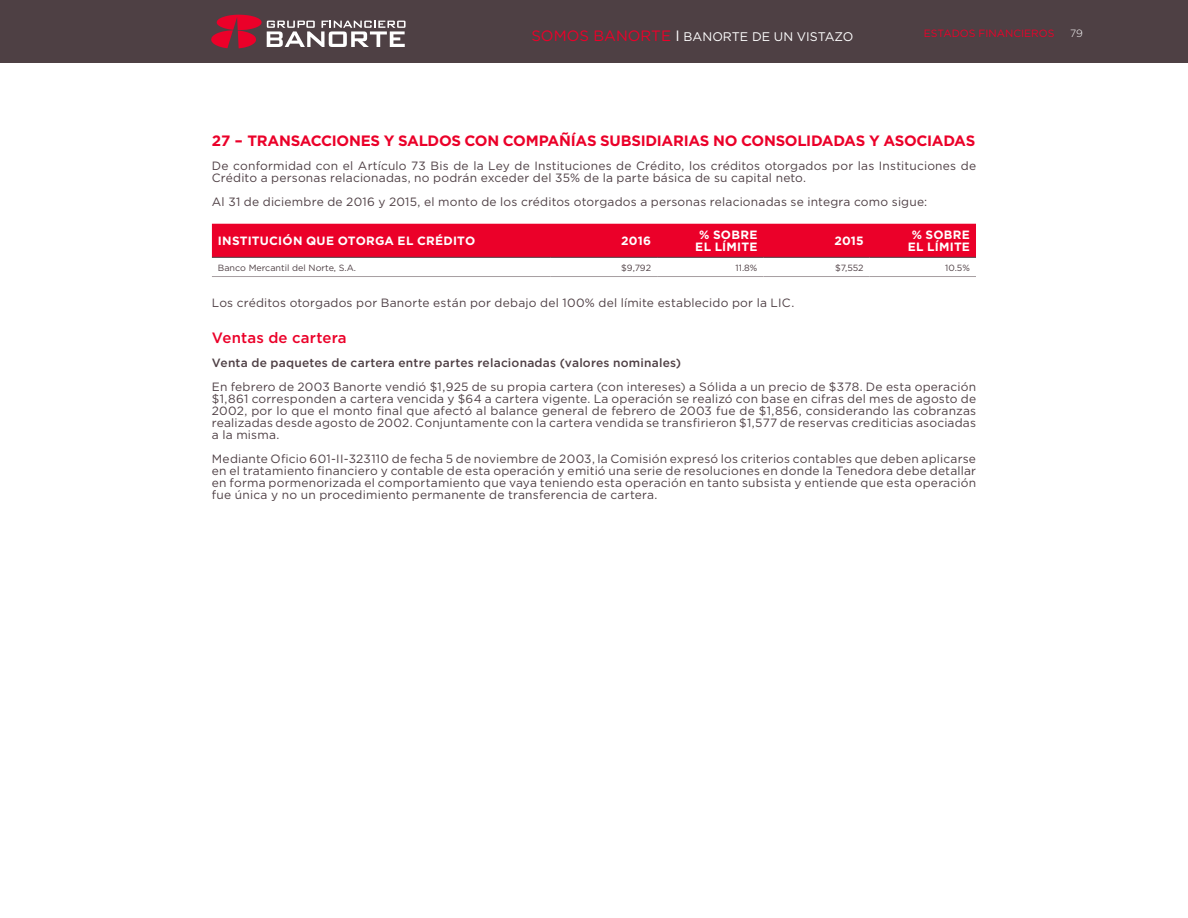
<style>
.page{position:relative;width:1188px;height:918px;background:#fff}
.page>*{position:absolute;margin:0;border:0;box-sizing:border-box;transform-origin:0 0}
.t1{font:700 15px "Gotham";letter-spacing:-.02em;color:#eb0029}
.t2{font:500 15px "Gotham";letter-spacing:.01em;color:#eb0029}
.t3{font:12.45px "Gotham";color:#fff}
.t4{font:12px/12px "Gotham";letter-spacing:.015em;color:#4f4045;text-align:justify}
.t5{font:700 12px/12px "Gotham";letter-spacing:.02em;color:#fff;text-align:center}
.t6{font:500 12px "Gotham";letter-spacing:.02em;color:#4f4045}
.t7{font:10.5px "Gotham";color:#eb0029}
.t8{font:300 10.5px "Gotham";color:#fff}
.t9{font:9px "Gotham";color:#4f4045}
.s1{font-size:15px;color:#eb0029}
.s2{font-size:15px}
</style>
<div class="page">
<div style="left:0;top:0;width:1188px;height:63px;background:#4e4044"></div>
<svg style="left:211px;top:15px;width:195px;height:33px"></svg>
<div style="left:212px;top:224px;width:764px;height:33px;background:#eb0029"></div>
<hr style="left:212px;top:276px;width:339px;height:1px;background:#a79fa2">
<hr style="left:551px;top:276px;width:106px;height:1px;background:#a79fa2">
<hr style="left:657px;top:276px;width:106px;height:1px;background:#a79fa2">
<hr style="left:763px;top:276px;width:107px;height:1px;background:#a79fa2">
<hr style="left:870px;top:276px;width:106px;height:1px;background:#a79fa2">
<hr style="left:212px;top:257px;width:339px;height:1px;background:#4f4045">
<hr style="left:551px;top:257px;width:106px;height:1px;background:#4f4045">
<hr style="left:657px;top:257px;width:106px;height:1px;background:#4f4045">
<hr style="left:763px;top:257px;width:107px;height:1px;background:#4f4045">
<hr style="left:870px;top:257px;width:106px;height:1px;background:#4f4045">
<p class="t3" style="left:531px;top:29px;width:323px"><span class="s1">SOMOS BANORTE</span> <span class="s2">I</span> BANORTE DE UN VISTAZO</p>
<p class="t7" style="left:924px;top:27px;width:132px">ESTADOS FINANCIEROS</p>
<p class="t8" style="left:1070px;top:27px;width:14px">79</p>
<p class="t1" style="left:212px;top:130px;width:765px">27 – TRANSACCIONES Y SALDOS CON COMPAÑÍAS SUBSIDIARIAS NO CONSOLIDADAS Y ASOCIADAS</p>
<p class="t4" style="left:212px;top:159px;width:766px">De conformidad con el Artículo 73 Bis de la Ley de Instituciones de Crédito, los créditos otorgados por las Instituciones de<br>Crédito a personas relacionadas, no podrán exceder del 35% de la parte básica de su capital neto.</p>
<p class="t4" style="left:212px;top:195px;width:717px">Al 31 de diciembre de 2016 y 2015, el monto de los créditos otorgados a personas relacionadas se integra como sigue:</p>
<p class="t5" style="left:218px;top:235px;width:259px">INSTITUCIÓN QUE OTORGA EL CRÉDITO</p>
<p class="t5" style="left:621px;top:235px;width:31px">2016</p>
<p class="t5" style="left:695px;top:229px;width:64px">% SOBRE<br>EL LÍMITE</p>
<p class="t5" style="left:834px;top:235px;width:31px">2015</p>
<p class="t5" style="left:908px;top:229px;width:64px">% SOBRE<br>EL LÍMITE</p>
<p class="t9" style="left:218px;top:262px;width:140px">Banco Mercantil del Norte, S.A.</p>
<p class="t9" style="left:621px;top:262px;width:31px">$9,792</p>
<p class="t9" style="left:736px;top:262px;width:23px">11.8%</p>
<p class="t9" style="left:835px;top:262px;width:30px">$7,552</p>
<p class="t9" style="left:945px;top:262px;width:26px">10.5%</p>
<p class="t4" style="left:212px;top:296px;width:584px">Los créditos otorgados por Banorte están por debajo del 100% del límite establecido por la LIC.</p>
<p class="t2" style="left:212px;top:328px;width:136px">Ventas de cartera</p>
<p class="t6" style="left:212px;top:355px;width:471px">Venta de paquetes de cartera entre partes relacionadas (valores nominales)</p>
<p class="t4" style="left:212px;top:380px;width:766px">En febrero de 2003 Banorte vendió $1,925 de su propia cartera (con intereses) a Sólida a un precio de $378. De esta operación $1,861 corresponden a cartera vencida y $64 a cartera vigente. La operación se realizó con base en cifras del mes de agosto de 2002, por lo que el monto final que afectó al balance general de febrero de 2003 fue de $1,856, considerando las cobranzas realizadas desde agosto de 2002. Conjuntamente con la cartera vendida se transfirieron $1,577 de reservas crediticias asociadas a la misma.</p>
<p class="t4" style="left:212px;top:452px;width:766px">Mediante Oficio 601-II-323110 de fecha 5 de noviembre de 2003, la Comisión expresó los criterios contables que deben aplicarse en el tratamiento financiero y contable de esta operación y emitió una serie de resoluciones en donde la Tenedora debe detallar en forma pormenorizada el comportamiento que vaya teniendo esta operación en tanto subsista y entiende que esta operación fue única y no un procedimiento permanente de transferencia de cartera.</p>
</div>
